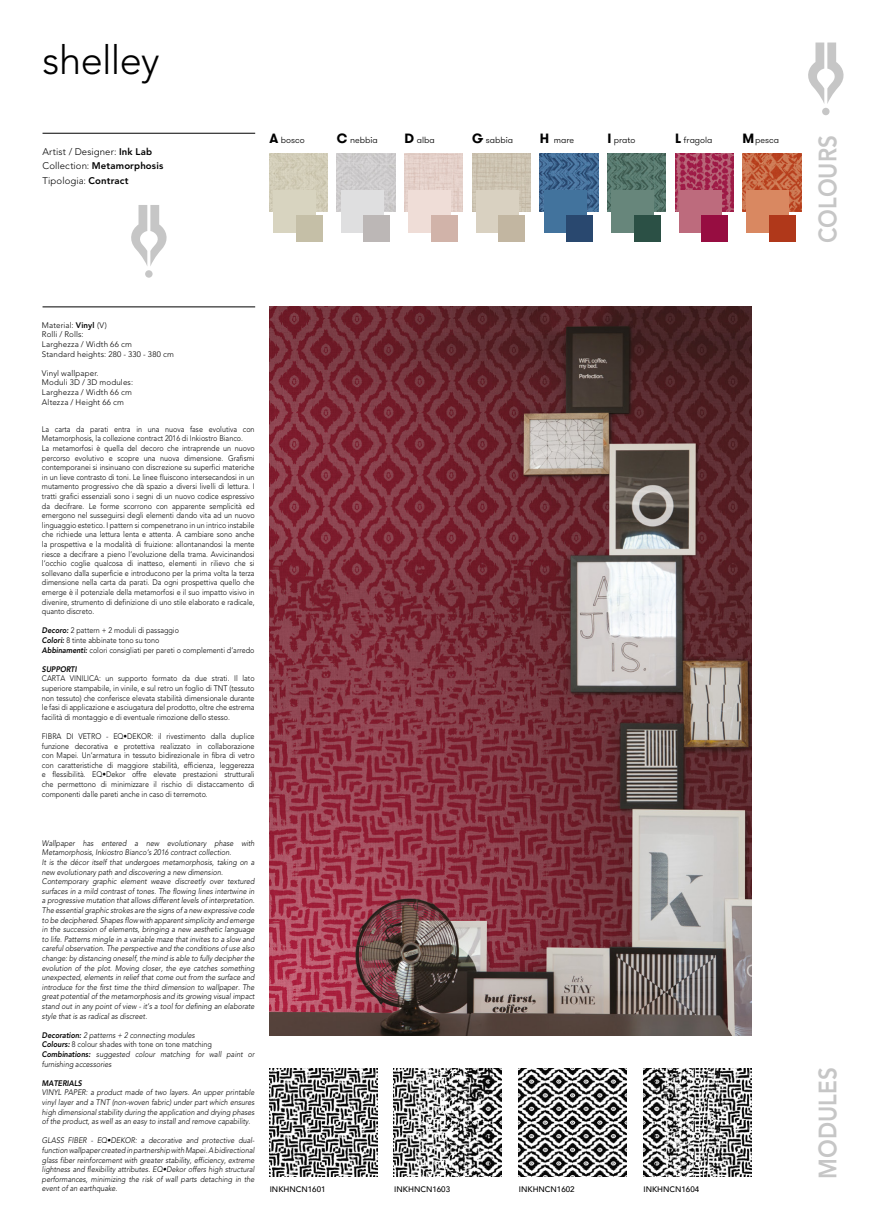
<style>
.page{position:relative;width:879px;height:1219px;background:#fff}
.page>*{position:absolute;margin:0;border:0;box-sizing:border-box;transform-origin:0 0}
.t1{font:300 39.7px "Avenir";letter-spacing:-.015em;color:#000}
.t2{font:800 25px "Avenir";color:#c6c6c6;scale:.9 1}
.t3{font:300 9.6px/14.4px "Avenir";letter-spacing:.01em;color:#000}
.t4{font:300 9px "GT Walsheim";color:#000}
.t5{font:300 8px/9.6px "Avenir";color:#000;scale:.9 1}
.t6{font:italic 300 8px/9.6px "Avenir";color:#000;scale:.9 1}
.t7{font:300 8px/9.6px "Avenir";color:#000}
.t8{font:300 8px/9.6px "Avenir";letter-spacing:.02em;color:#000}
.t9{font:500 8px "Avenir";color:#000}
.t10{font:italic 800 8px "Avenir";color:#000;scale:.9 1}
.s1{font-weight:800}
.s2{font-weight:700;font-size:13.4px}
.s3{font-weight:800;font-style:italic}
.s4{font-style:normal}
</style>
<div class="page">
<svg style="left:808px;top:43px;width:36px;height:61px"></svg>
<div style="left:822px;top:108px;width:7px;height:7px;background:#c6c6c6;border-radius:50%"></div>
<hr style="left:43px;top:133px;width:212px;height:1px;background:#000">
<img style="left:269px;top:1069px;width:108px;height:108px">
<img style="left:394px;top:1069px;width:108px;height:108px">
<img style="left:518px;top:1069px;width:108px;height:108px">
<img style="left:643px;top:1069px;width:108px;height:108px">
<img style="left:269px;top:307px;width:482px;height:729px">
<hr style="left:43px;top:307px;width:212px;height:1px;background:#000">
<svg style="left:131px;top:205px;width:36px;height:61px"></svg>
<div style="left:145px;top:270px;width:8px;height:8px;background:#c6c6c6;border-radius:50%"></div>
<img style="left:742px;top:153px;width:59px;height:59px">
<div style="left:747px;top:191px;width:42px;height:42px;background:#d98861"></div>
<div style="left:769px;top:215px;width:26px;height:27px;background:#b0381a"></div>
<img style="left:337px;top:153px;width:58px;height:59px">
<div style="left:341px;top:191px;width:42px;height:42px;background:#dfdfe0"></div>
<div style="left:363px;top:215px;width:27px;height:27px;background:#bcb7b6"></div>
<img style="left:472px;top:153px;width:58px;height:59px">
<div style="left:476px;top:191px;width:43px;height:42px;background:#d9d1c1"></div>
<div style="left:498px;top:215px;width:27px;height:27px;background:#c2b6a1"></div>
<img style="left:404px;top:153px;width:59px;height:59px">
<div style="left:409px;top:191px;width:42px;height:42px;background:#efddd7"></div>
<div style="left:431px;top:215px;width:26px;height:27px;background:#d1b3a9"></div>
<img style="left:607px;top:153px;width:59px;height:59px">
<div style="left:611px;top:191px;width:43px;height:42px;background:#67867b"></div>
<div style="left:634px;top:215px;width:26px;height:27px;background:#2b5045"></div>
<img style="left:540px;top:153px;width:58px;height:59px">
<div style="left:544px;top:191px;width:42px;height:42px;background:#42739d"></div>
<div style="left:566px;top:215px;width:27px;height:27px;background:#29486f"></div>
<img style="left:269px;top:153px;width:59px;height:59px">
<div style="left:273px;top:191px;width:43px;height:42px;background:#d8d4c0"></div>
<div style="left:296px;top:215px;width:26px;height:27px;background:#c5bfa7"></div>
<img style="left:675px;top:153px;width:58px;height:59px">
<div style="left:679px;top:191px;width:42px;height:42px;background:#bd6b7d"></div>
<div style="left:701px;top:215px;width:27px;height:27px;background:#970d41"></div>
<h1 class="t1" style="left:43px;top:37px;width:118px">shelley</h1>
<p class="t3" style="left:43px;top:145px;width:122px">Artist / Designer: <span class="s1">Ink Lab<br></span>Collection: <span class="s1">Metamorphosis<br></span>Tipologia: <span class="s1">Contract</span></p>
<p class="t4" style="left:269px;top:135px;width:37px"><span class="s2">A</span> bosco</p>
<p class="t4" style="left:337px;top:135px;width:42px"><span class="s2">C</span> nebbia</p>
<p class="t4" style="left:404px;top:135px;width:32px"><span class="s2">D</span> alba</p>
<p class="t4" style="left:472px;top:135px;width:43px"><span class="s2">G</span> sabbia</p>
<p class="t4" style="left:540px;top:135px;width:36px"><span class="s2">H</span> mare</p>
<p class="t4" style="left:607px;top:135px;width:30px"><span class="s2">I</span> prato</p>
<p class="t4" style="left:675px;top:135px;width:39px"><span class="s2">L</span> fragola</p>
<p class="t4" style="left:742px;top:135px;width:38px"><span class="s2">M</span>pesca</p>
<p class="t7" style="left:42px;top:320px;width:133px">Material: <span class="s1">Vinyl</span> (V)<br>Rolli / Rolls:<br>Larghezza / Width 66 cm<br>Standard heights: 280 - 330 - 380 cm</p>
<p class="t8" style="left:42px;top:368px;width:93px">Vinyl wallpaper.<br>Moduli 3D / 3D modules:<br>Larghezza / Width 66 cm<br>Altezza / Height 66 cm</p>
<p class="t5" style="left:42px;top:424px;width:238px">La carta da parati entra in una nuova fase evolutiva con Metamorphosis, la collezione contract 2016 di Inkiostro Bianco.<br>La metamorfosi è quella del decoro che intraprende un nuovo percorso evolutivo e scopre una nuova dimensione. Grafismi contemporanei si insinuano con discrezione su superfici materiche in un lieve contrasto di toni. Le linee fluiscono intersecandosi in un mutamento progressivo che dà spazio a diversi livelli di lettura. I tratti grafici essenziali sono i segni di un nuovo codice espressivo da decifrare. Le forme scorrono con apparente semplicità ed emergono nel susseguirsi degli elementi dando vita ad un nuovo linguaggio estetico. I pattern si compenetrano in un intrico instabile che richiede una lettura lenta e attenta. A cambiare sono anche la prospettiva e la modalità di fruizione: allontanandosi la mente riesce a decifrare a pieno l’evoluzione della trama. Avvicinandosi l’occhio coglie qualcosa di inatteso, elementi in rilievo che si sollevano dalla superficie e introducono per la prima volta la terza dimensione nella carta da parati. Da ogni prospettiva quello che emerge è il potenziale della metamorfosi e il suo impatto visivo in divenire, strumento di definizione di uno stile elaborato e radicale, quanto discreto.</p>
<p class="t5" style="left:42px;top:626px;width:238px"><span class="s3">Decoro:</span> 2 pattern + 2 moduli di passaggio<br><span class="s3">Colori:</span> 8 tinte abbinate tono su tono<br><span class="s3">Abbinamenti:</span> colori consigliati per pareti o complementi d’arredo</p>
<p class="t10" style="left:42px;top:664px;width:40px">SUPPORTI</p>
<p class="t5" style="left:42px;top:674px;width:238px;text-align:justify">CARTA VINILICA: un supporto formato da due strati. Il lato superiore stampabile, in vinile, e sul retro un foglio di TNT (tessuto non tessuto) che conferisce elevata stabilità dimensionale durante le fasi di applicazione e asciugatura del prodotto, oltre che estrema facilità di montaggio e di eventuale rimozione dello stesso.</p>
<p class="t5" style="left:42px;top:731px;width:238px;text-align:justify">FIBRA DI VETRO - EQ•DEKOR: il rivestimento dalla duplice funzione decorativa e protettiva realizzato in collaborazione con Mapei. Un’armatura in tessuto bidirezionale in fibra di vetro con caratteristiche di maggiore stabilità, efficienza, leggerezza e flessibilità. EQ•Dekor offre elevate prestazioni strutturali che permettono di minimizzare il rischio di distaccamento di componenti dalle pareti anche in caso di terremoto.</p>
<p class="t6" style="left:42px;top:838px;width:238px">Wallpaper has entered a new evolutionary phase with Metamorphosis, Inkiostro Bianco’s 2016 contract collection.<br>It is the décor itself that undergoes metamorphosis, taking on a new evolutionary path and discovering a new dimension.<br>Contemporary graphic element weave discreetly over textured surfaces in a mild contrast of tones. The flowing lines intertwine in a progressive mutation that allows different levels of interpretation.<br>The essential graphic strokes are the signs of a new expressive code to be deciphered. Shapes flow with apparent simplicity and emerge in the succession of elements, bringing a new aesthetic language to life. Patterns mingle in a variable maze that invites to a slow and careful observation. The perspective and the conditions of use also change: by distancing oneself, the mind is able to fully decipher the evolution of the plot. Moving closer, the eye catches something unexpected, elements in relief that come out from the surface and introduce for the first time the third dimension to wallpaper. The great potential of the metamorphosis and its growing visual impact stand out in any point of view - it’s a tool for defining an elaborate style that is as radical as discreet.</p>
<p class="t6" style="left:42px;top:1030px;width:238px"><span class="s1">Decoration:</span> 2 patterns + 2 connecting modules<br><span class="s1">Colours:</span> <span class="s4">8 colour shades with tone on tone matching </span><span class="s1">Combinations:</span> suggested colour matching for wall paint or furnishing accessories</p>
<p class="t10" style="left:42px;top:1078px;width:46px">MATERIALS</p>
<p class="t6" style="left:42px;top:1088px;width:238px;text-align:justify">VINYL PAPER: a product made of two layers. An upper printable vinyl layer and a TNT (non-woven fabric) under part which ensures high dimensional stability during the application and drying phases of the product, as well as an easy to install and remove capability.</p>
<p class="t6" style="left:42px;top:1136px;width:238px;text-align:justify">GLASS FIBER - EQ•DEKOR: a decorative and protective dual&shy;function wallpaper created in partnership with Mapei. A bidirectional glass fiber reinforcement with greater stability, efficiency, extreme lightness and flexibility attributes. EQ•Dekor offers high structural performances, minimizing the risk of wall parts detaching in the event of an earthquake.</p>
<p class="t9" style="left:270px;top:1183px;width:57px">INKHNCN1601</p>
<p class="t9" style="left:394px;top:1183px;width:57px">INKHNCN1603</p>
<p class="t9" style="left:519px;top:1183px;width:57px">INKHNCN1602</p>
<p class="t9" style="left:643px;top:1183px;width:57px">INKHNCN1604</p>
<h2 class="t2" style="left:813px;top:243px;width:121px;rotate:-90deg">COLOURS</h2>
<h2 class="t2" style="left:813px;top:1179px;width:125px;rotate:-90deg">MODULES</h2>
</div>
